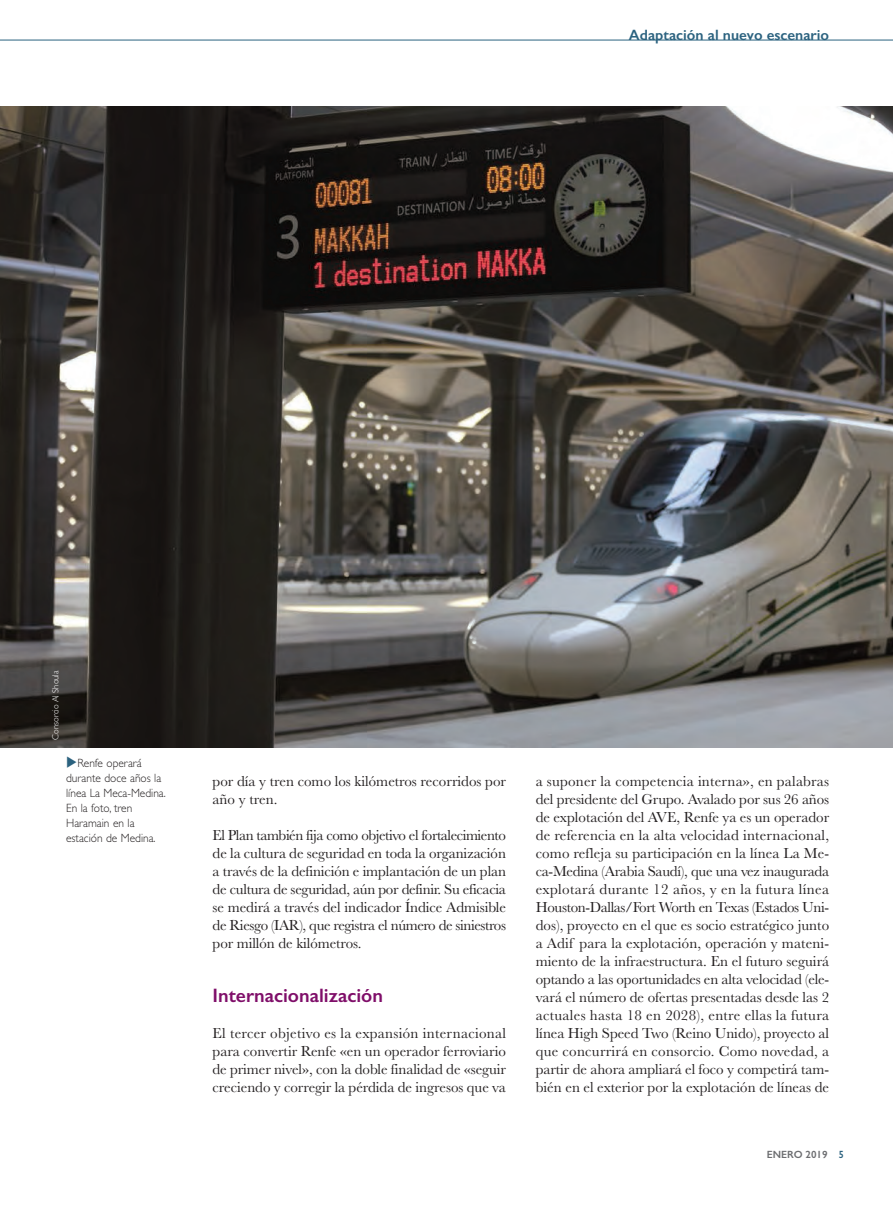
<style>
.page{position:relative;width:893px;height:1212px;background:#fff}
.page>*{position:absolute;margin:0;border:0;box-sizing:border-box;transform-origin:0 0}
.t1{font:600 19.5px "Gill Sans";color:#7f0e69}
.t2{font:15px/18px "Baskerville";letter-spacing:-.005em;color:#231f20;text-align:justify}
.t3{font:600 15px "Gill Sans";color:#2b627f}
.t4{font:300 12px/15px "Gill Sans";color:#231f20;scale:.95 1}
.t5{font:600 10.5px "Gill Sans";color:#6c6d70}
.t6{font:300 9px "Gill Sans";color:#fff;scale:.95 1}
.s1{color:#2b627f}
</style>
<div class="page">
<hr style="left:0;top:40px;width:893px;height:1px;background:#2b627f">
<img style="left:0;top:106px;width:893px;height:641px">
<p class="t3" style="left:629px;top:26px;width:202px">Adaptación al nuevo escenario</p>
<p class="t6" style="left:50px;top:739px;width:74px;rotate:-90deg">Consorcio Al Shoula</p>
<p class="t4" style="left:66px;top:755px;width:106px"><span class="s1">◆</span>Renfe operará durante doce años la línea La Meca-Medina.<br>En la foto, tren<br>Haramain en la estación de Medina.</p>
<p class="t2" style="left:213px;top:772px;width:295px">por día y tren como los kilómetros recorridos por año y tren.</p>
<p class="t2" style="left:213px;top:826px;width:295px">El Plan también fija como objetivo el fortalecimiento de la cultura de seguridad en toda la organización a través de la definición e implantación de un plan de cultura de seguridad, aún por definir. Su eficacia se medirá a través del indicador Índice Admisible de Riesgo (IAR), que registra el número de siniestros por millón de kilómetros.</p>
<h1 class="t1" style="left:213px;top:984px;width:172px">Internacionalización</h1>
<p class="t2" style="left:213px;top:1024px;width:295px">El tercer objetivo es la expansión internacional para convertir Renfe «en un operador ferroviario de primer nivel», con la doble finalidad de «seguir creciendo y corregir la pérdida de ingresos que va</p>
<p class="t2" style="left:536px;top:772px;width:295px">a suponer la competencia interna», en palabras del presidente del Grupo. Avalado por sus 26 años de explotación del AVE, Renfe ya es un operador de referencia en la alta velocidad internacional, como refleja su participación en la línea La Me&shy;ca-Medina (Arabia Saudí), que una vez inaugurada explotará durante 12 años, y en la futura línea Houston-Dallas/Fort Worth en Texas (Estados Uni&shy;dos), proyecto en el que es socio estratégico junto a Adif para la explotación, operación y mateni&shy;miento de la infraestructura. En el futuro seguirá optando a las oportunidades en alta velocidad (ele&shy;vará el número de ofertas presentadas desde las 2 actuales hasta 18 en 2028), entre ellas la futura línea High Speed Two (Reino Unido), proyecto al que concurrirá en consorcio. Como novedad, a partir de ahora ampliará el foco y competirá tam&shy;bién en el exterior por la explotación de líneas de</p>
<p class="t5" style="left:767px;top:1149px;width:79px">ENERO 2019 <span class="s1">5</span></p>
</div>
